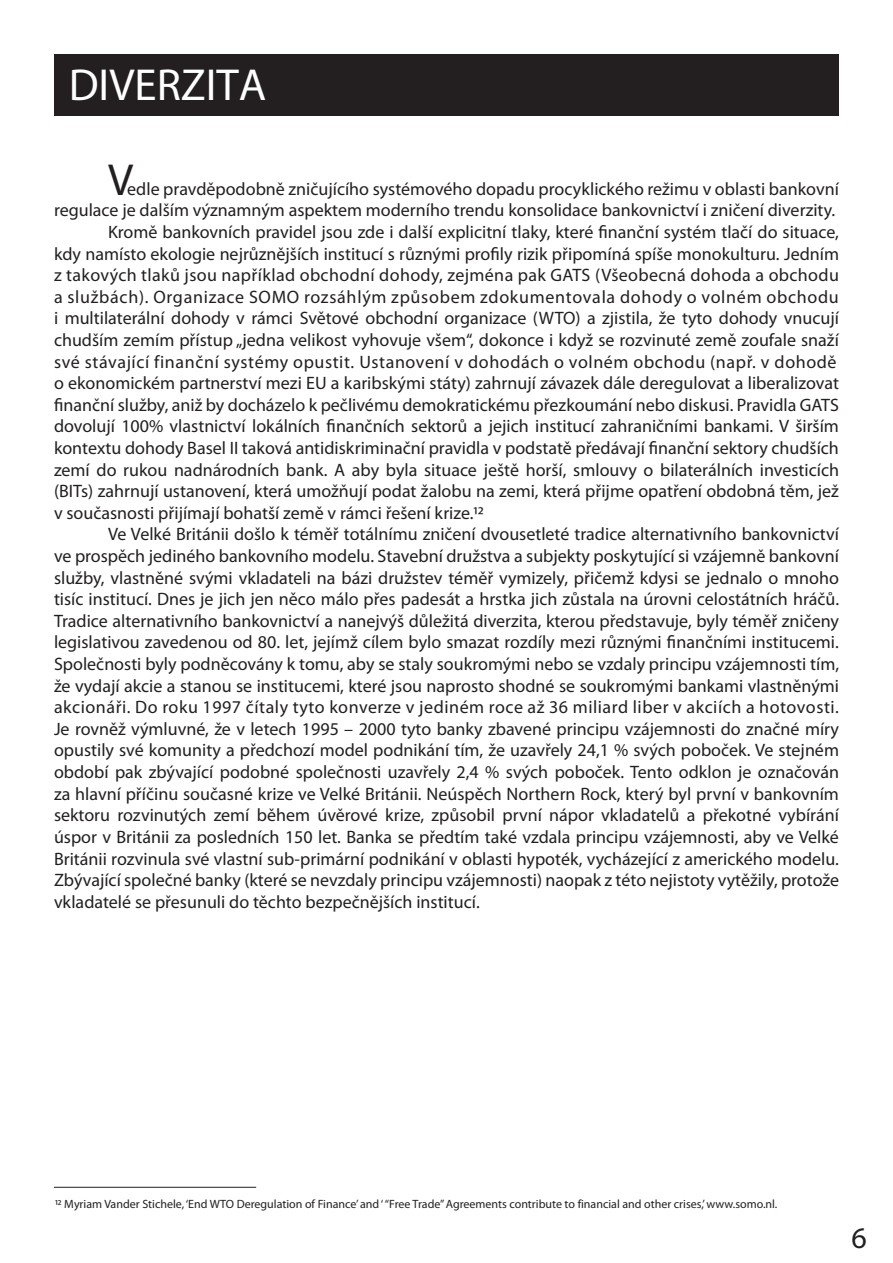
<style>
.page{position:relative;width:893px;height:1263px;background:#fff}
.page>*{position:absolute;margin:0;border:0;box-sizing:border-box;transform-origin:0 0}
.t1{font:45px "Myriad Pro";color:#fff}
.t2{font:45px "Myriad Pro";color:#231f20}
.t3{font:30px "Myriad Pro";color:#231f20}
.t4{font:18px "Myriad Pro";color:#231f20}
.t5{font:18px "Myriad Pro";letter-spacing:.03em;color:#231f20}
.t6{font:18px "Myriad Pro";letter-spacing:.035em;color:#231f20}
.t7{font:18px "Myriad Pro";letter-spacing:.02em;color:#231f20}
.t8{font:18px "Myriad Pro";letter-spacing:.04em;color:#231f20}
.t9{font:12px "Myriad Pro";color:#231f20}
</style>
<div class="page">
<hr style="left:54px;top:1187px;width:202px;height:1px;background:#231f20">
<div style="left:54px;top:54px;width:785px;height:61px;background:#231f20"></div>
<h1 class="t1" style="left:69px;top:57px;width:199px">DIVERZITA</h1>
<h1 class="t2" style="left:108px;top:152px;width:27px">V</h1>
<p class="t4" style="left:127px;top:178px;width:713px">edle pravděpodobně zničujícího systémového dopadu procyklického režimu v oblasti bankovní</p>
<p class="t4" style="left:54px;top:199px;width:783px">regulace je dalším významným aspektem moderního trendu konsolidace bankovnictví i zničení diverzity.</p>
<p class="t4" style="left:108px;top:221px;width:732px">Kromě bankovních pravidel jsou zde i další explicitní tlaky, které finanční systém tlačí do situace,</p>
<p class="t4" style="left:54px;top:242px;width:786px">kdy namísto ekologie nejrůznějších institucí s různými profily rizik připomíná spíše monokulturu. Jedním</p>
<p class="t7" style="left:54px;top:264px;width:786px">z takových tlaků jsou například obchodní dohody, zejména pak GATS (Všeobecná dohoda a obchodu</p>
<p class="t8" style="left:54px;top:286px;width:786px">a službách). Organizace SOMO rozsáhlým způsobem zdokumentovala dohody o volném obchodu</p>
<p class="t4" style="left:54px;top:307px;width:786px">i multilaterální dohody v rámci Světové obchodní organizace (WTO) a zjistila, že tyto dohody vnucují</p>
<p class="t4" style="left:54px;top:329px;width:786px">chudším zemím přístup „jedna velikost vyhovuje všem“, dokonce i když se rozvinuté země zoufale snaží</p>
<p class="t6" style="left:54px;top:350px;width:784px">své stávající finanční systémy opustit. Ustanovení v dohodách o volném obchodu (např. v dohodě</p>
<p class="t4" style="left:54px;top:372px;width:786px">o ekonomickém partnerství mezi EU a karibskými státy) zahrnují závazek dále deregulovat a liberalizovat</p>
<p class="t4" style="left:54px;top:394px;width:786px">finanční služby, aniž by docházelo k pečlivému demokratickému přezkoumání nebo diskusi. Pravidla GATS</p>
<p class="t4" style="left:54px;top:415px;width:786px">dovolují 100% vlastnictví lokálních finančních sektorů a jejich institucí zahraničními bankami. V širším</p>
<p class="t4" style="left:54px;top:437px;width:786px">kontextu dohody Basel II taková antidiskriminační pravidla v podstatě předávají finanční sektory chudších</p>
<p class="t4" style="left:54px;top:458px;width:786px">zemí do rukou nadnárodních bank. A aby byla situace ještě horší, smlouvy o bilaterálních investicích</p>
<p class="t4" style="left:54px;top:480px;width:786px">(BITs) zahrnují ustanovení, která umožňují podat žalobu na zemi, která přijme opatření obdobná těm, jež</p>
<p class="t4" style="left:54px;top:502px;width:431px">v současnosti přijímají bohatší země v rámci řešení krize.12</p>
<p class="t4" style="left:108px;top:523px;width:732px">Ve Velké Británii došlo k téměř totálnímu zničení dvousetleté tradice alternativního bankovnictví</p>
<p class="t4" style="left:54px;top:545px;width:786px">ve prospěch jediného bankovního modelu. Stavební družstva a subjekty poskytující si vzájemně bankovní</p>
<p class="t4" style="left:54px;top:566px;width:786px">služby, vlastněné svými vkladateli na bázi družstev téměř vymizely, přičemž kdysi se jednalo o mnoho</p>
<p class="t4" style="left:54px;top:588px;width:786px">tisíc institucí. Dnes je jich jen něco málo přes padesát a hrstka jich zůstala na úrovni celostátních hráčů.</p>
<p class="t4" style="left:54px;top:610px;width:786px">Tradice alternativního bankovnictví a nanejvýš důležitá diverzita, kterou představuje, byly téměř zničeny</p>
<p class="t4" style="left:54px;top:631px;width:786px">legislativou zavedenou od 80. let, jejímž cílem bylo smazat rozdíly mezi různými finančními institucemi.</p>
<p class="t4" style="left:54px;top:653px;width:786px">Společnosti byly podněcovány k tomu, aby se staly soukromými nebo se vzdaly principu vzájemnosti tím,</p>
<p class="t4" style="left:54px;top:674px;width:786px">že vydají akcie a stanou se institucemi, které jsou naprosto shodné se soukromými bankami vlastněnými</p>
<p class="t5" style="left:54px;top:696px;width:786px">akcionáři. Do roku 1997 čítaly tyto konverze v jediném roce až 36 miliard liber v akciích a hotovosti.</p>
<p class="t4" style="left:54px;top:718px;width:786px">Je rovněž výmluvné, že v letech 1995 – 2000 tyto banky zbavené principu vzájemnosti do značné míry</p>
<p class="t4" style="left:54px;top:739px;width:786px">opustily své komunity a předchozí model podnikání tím, že uzavřely 24,1 % svých poboček. Ve stejném</p>
<p class="t4" style="left:54px;top:761px;width:786px">období pak zbývající podobné společnosti uzavřely 2,4 % svých poboček. Tento odklon je označován</p>
<p class="t4" style="left:54px;top:782px;width:786px">za hlavní příčinu současné krize ve Velké Británii. Neúspěch Northern Rock, který byl první v bankovním</p>
<p class="t4" style="left:54px;top:804px;width:786px">sektoru rozvinutých zemí během úvěrové krize, způsobil první nápor vkladatelů a překotné vybírání</p>
<p class="t4" style="left:54px;top:826px;width:786px">úspor v Británii za posledních 150 let. Banka se předtím také vzdala principu vzájemnosti, aby ve Velké</p>
<p class="t4" style="left:54px;top:847px;width:786px">Británii rozvinula své vlastní sub-primární podnikání v oblasti hypoték, vycházející z amerického modelu.</p>
<p class="t4" style="left:54px;top:869px;width:786px">Zbývající společné banky (které se nevzdaly principu vzájemnosti) naopak z této nejistoty vytěžily, protože</p>
<p class="t4" style="left:54px;top:890px;width:427px">vkladatelé se přesunuli do těchto bezpečnějších institucí.</p>
<p class="t9" style="left:55px;top:1197px;width:724px">12 Myriam Vander Stichele, ‘End WTO Deregulation of Finance’ and ‘ “Free Trade” Agreements contribute to financial and other crises,’ www.somo.nl.</p>
<h2 class="t3" style="left:851px;top:1219px;width:17px">6</h2>
</div>
